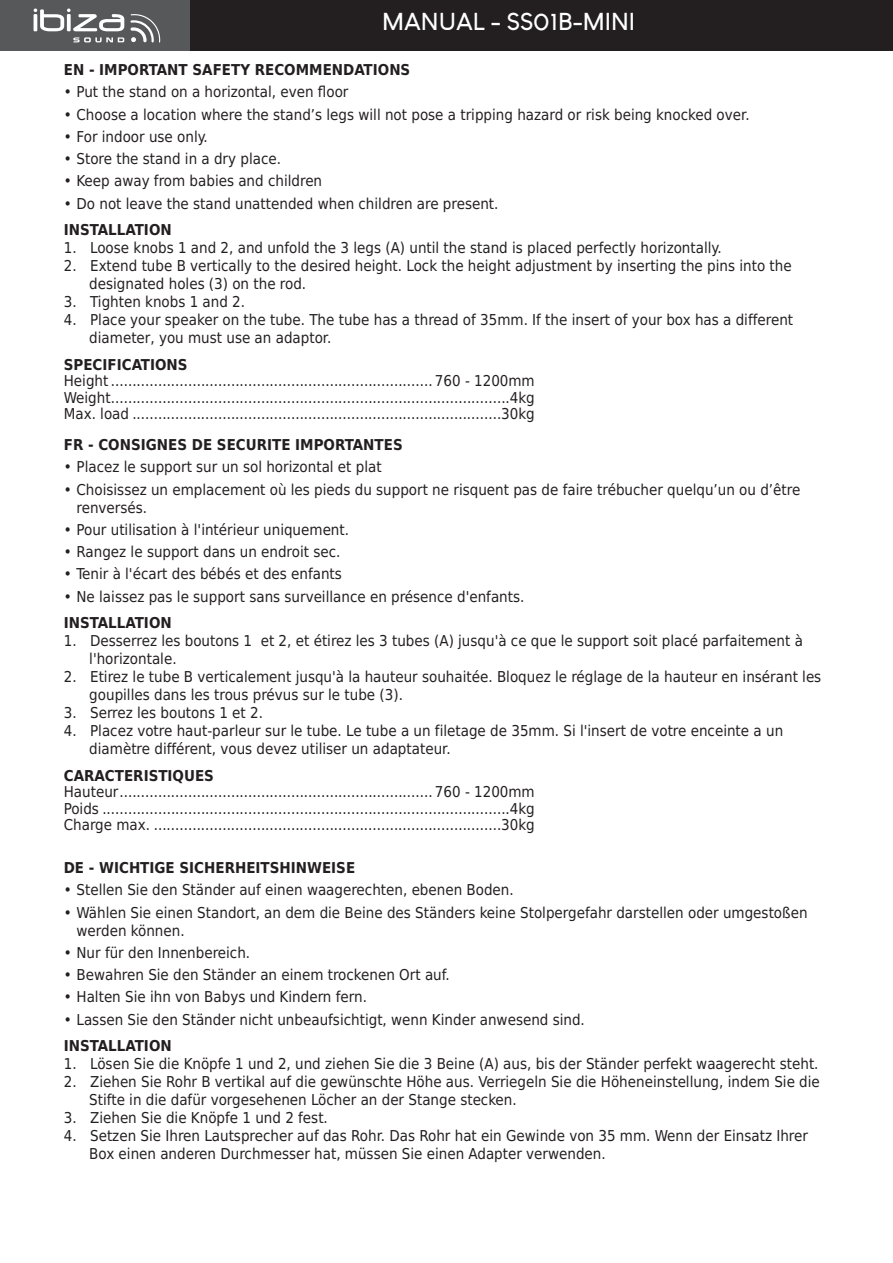
<style>
.page{position:relative;width:893px;height:1263px;background:#fff}
.page>*{position:absolute;margin:0;border:0;box-sizing:border-box;transform-origin:0 0}
.t1{font:700 24px "Louis George Cafe";color:#fff}
.IBI_-_Specs{font:15px/18px "DejaVu Sans Condensed";color:#231f20}
.IBI_-_Sous-titres{font:700 15px "DejaVu Sans Condensed";color:#231f20}
</style>
<div class="page">
<div style="left:0;top:0;width:893px;height:51px;background:#231f20"></div>
<div style="left:0;top:0;width:189px;height:51px;background:#57585a"></div>
<svg style="left:130px;top:14px;width:30px;height:29px"></svg>
<svg style="left:34px;top:9px;width:90px;height:22px"></svg>
<svg style="left:73px;top:37px;width:51px;height:5px"></svg>
<h1 class="t1" style="left:382px;top:6px;width:254px">MANUAL - SS01B-MINI</h1>
<p class="IBI_-_Sous-titres" style="left:64px;top:58px;width:348px">EN - IMPORTANT SAFETY RECOMMENDATIONS</p>
<p class="IBI_-_Specs" style="left:64px;top:83px;width:286px">• Put the stand on a horizontal, even floor</p>
<p class="IBI_-_Specs" style="left:64px;top:105px;width:687px">• Choose a location where the stand’s legs will not pose a tripping hazard or risk being knocked over.</p>
<p class="IBI_-_Specs" style="left:64px;top:127px;width:146px">• For indoor use only.</p>
<p class="IBI_-_Specs" style="left:64px;top:150px;width:219px">• Store the stand in a dry place.</p>
<p class="IBI_-_Specs" style="left:64px;top:172px;width:260px">• Keep away from babies and children</p>
<p class="IBI_-_Specs" style="left:64px;top:194px;width:436px">• Do not leave the stand unattended when children are present.</p>
<p class="IBI_-_Sous-titres" style="left:64px;top:218px;width:109px">INSTALLATION</p>
<p class="IBI_-_Specs" style="left:64px;top:239px;width:659px">1. Loose knobs 1 and 2, and unfold the 3 legs (A) until the stand is placed perfectly horizontally.</p>
<p class="IBI_-_Specs" style="left:89px;top:257px;width:704px;text-indent:-26px">2. Extend tube B vertically to the desired height. Lock the height adjustment by inserting the pins into the designated holes (3) on the rod.</p>
<p class="IBI_-_Specs" style="left:64px;top:293px;width:183px">3. Tighten knobs 1 and 2.</p>
<p class="IBI_-_Specs" style="left:89px;top:311px;width:705px;text-indent:-26px">4. Place your speaker on the tube. The tube has a thread of 35mm. If the insert of your box has a different diameter, you must use an adaptor.</p>
<p class="IBI_-_Sous-titres" style="left:64px;top:352px;width:125px">SPECIFICATIONS</p>
<p class="IBI_-_Specs" style="left:64px;top:372px;width:472px">Height ........................................................................... 760 - 1200mm</p>
<p class="IBI_-_Specs" style="left:64px;top:388px;width:472px">Weight.............................................................................................4kg</p>
<p class="IBI_-_Specs" style="left:64px;top:405px;width:472px">Max. load ......................................................................................30kg</p>
<p class="IBI_-_Sous-titres" style="left:64px;top:432px;width:340px">FR - CONSIGNES DE SECURITE IMPORTANTES</p>
<p class="IBI_-_Specs" style="left:64px;top:458px;width:319px">• Placez le support sur un sol horizontal et plat</p>
<p class="IBI_-_Specs" style="left:77px;top:480px;width:725px;text-indent:-13px">• Choisissez un emplacement où les pieds du support ne risquent pas de faire trébucher quelqu’un ou d’être renversés.</p>
<p class="IBI_-_Specs" style="left:64px;top:520px;width:287px">• Pour utilisation à l'intérieur uniquement.</p>
<p class="IBI_-_Specs" style="left:64px;top:542px;width:278px">• Rangez le support dans un endroit sec.</p>
<p class="IBI_-_Specs" style="left:64px;top:565px;width:280px">• Tenir à l'écart des bébés et des enfants</p>
<p class="IBI_-_Specs" style="left:64px;top:587px;width:462px">• Ne laissez pas le support sans surveillance en présence d'enfants.</p>
<p class="IBI_-_Sous-titres" style="left:64px;top:610px;width:109px">INSTALLATION</p>
<p class="IBI_-_Specs" style="left:89px;top:631px;width:715px;text-indent:-26px">1. Desserrez les boutons 1 et 2, et étirez les 3 tubes (A) jusqu'à ce que le support soit placé parfaitement à l'horizontale.</p>
<p class="IBI_-_Specs" style="left:89px;top:667px;width:733px;text-indent:-26px">2. Etirez le tube B verticalement jusqu'à la hauteur souhaitée. Bloquez le réglage de la hauteur en insérant les goupilles dans les trous prévus sur le tube (3).</p>
<p class="IBI_-_Specs" style="left:64px;top:703px;width:201px">3. Serrez les boutons 1 et 2.</p>
<p class="IBI_-_Specs" style="left:89px;top:721px;width:695px;text-indent:-26px">4. Placez votre haut-parleur sur le tube. Le tube a un filetage de 35mm. Si l'insert de votre enceinte a un diamètre différent, vous devez utiliser un adaptateur.</p>
<p class="IBI_-_Sous-titres" style="left:64px;top:763px;width:152px">CARACTERISTIQUES</p>
<p class="IBI_-_Specs" style="left:64px;top:782px;width:472px">Hauteur......................................................................... 760 - 1200mm</p>
<p class="IBI_-_Specs" style="left:64px;top:799px;width:472px">Poids ...............................................................................................4kg</p>
<p class="IBI_-_Specs" style="left:64px;top:815px;width:472px">Charge max. .................................................................................30kg</p>
<p class="IBI_-_Sous-titres" style="left:64px;top:855px;width:293px">DE - WICHTIGE SICHERHEITSHINWEISE</p>
<p class="IBI_-_Specs" style="left:64px;top:881px;width:451px">• Stellen Sie den Ständer auf einen waagerechten, ebenen Boden.</p>
<p class="IBI_-_Specs" style="left:77px;top:903px;width:732px;text-indent:-13px">• Wählen Sie einen Standort, an dem die Beine des Ständers keine Stolpergefahr darstellen oder umgestoßen werden können.</p>
<p class="IBI_-_Specs" style="left:64px;top:943px;width:188px">• Nur für den Innenbereich.</p>
<p class="IBI_-_Specs" style="left:64px;top:965px;width:387px">• Bewahren Sie den Ständer an einem trockenen Ort auf.</p>
<p class="IBI_-_Specs" style="left:64px;top:988px;width:305px">• Halten Sie ihn von Babys und Kindern fern.</p>
<p class="IBI_-_Specs" style="left:64px;top:1010px;width:523px">• Lassen Sie den Ständer nicht unbeaufsichtigt, wenn Kinder anwesend sind.</p>
<p class="IBI_-_Sous-titres" style="left:64px;top:1033px;width:109px">INSTALLATION</p>
<p class="IBI_-_Specs" style="left:64px;top:1054px;width:756px">1. Lösen Sie die Knöpfe 1 und 2, und ziehen Sie die 3 Beine (A) aus, bis der Ständer perfekt waagerecht steht.</p>
<p class="IBI_-_Specs" style="left:89px;top:1072px;width:732px;text-indent:-26px">2. Ziehen Sie Rohr B vertikal auf die gewünschte Höhe aus. Verriegeln Sie die Höheneinstellung, indem Sie die<br>Stifte in die dafür vorgesehenen Löcher an der Stange stecken.</p>
<p class="IBI_-_Specs" style="left:64px;top:1108px;width:266px">3. Ziehen Sie die Knöpfe 1 und 2 fest.</p>
<p class="IBI_-_Specs" style="left:89px;top:1126px;width:720px;text-indent:-26px">4. Setzen Sie Ihren Lautsprecher auf das Rohr. Das Rohr hat ein Gewinde von 35 mm. Wenn der Einsatz Ihrer<br>Box einen anderen Durchmesser hat, müssen Sie einen Adapter verwenden.</p>
</div>
